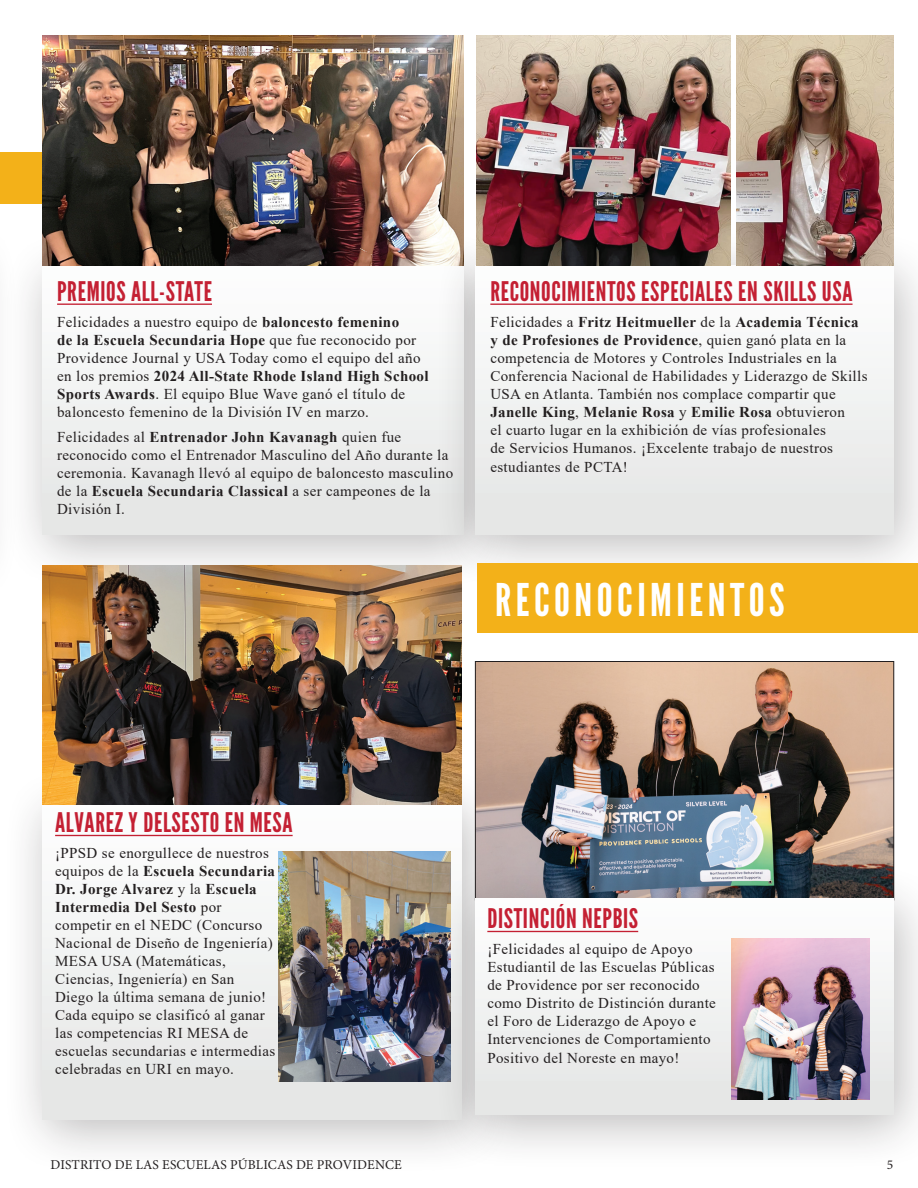
<style>
.page{position:relative;width:918px;height:1188px;background:#fff}
.page>*{position:absolute;margin:0;border:0;box-sizing:border-box;transform-origin:0 0}
.t1{font:45px "League Gothic";letter-spacing:.1em;color:#fff}
.t2{font:27px "League Gothic";letter-spacing:.025em;color:#c42033}
.t3{font:15px/18px "Times New Roman";letter-spacing:.025em;color:#231f20}
.t4{font:13.5px "Minion Pro";letter-spacing:.01em;color:#231f20}
.s1{font-weight:700}
</style>
<div class="page">
<div style="left:0;top:152px;width:394px;height:52px;background:#f3b119"></div>
<div style="left:2px;top:229px;width:513px;height:362px;background:#231f20;opacity:.3"></div>
<div style="left:43px;top:265px;width:420px;height:270px;background:#f1f3f2"></div>
<hr style="left:57px;top:304px;width:155px;height:1px;background:#c42033">
<img style="left:43px;top:35px;width:420px;height:230px">
<div style="left:434px;top:229px;width:484px;height:362px;background:#231f20;opacity:.3"></div>
<div style="left:475px;top:265px;width:419px;height:270px;background:#f0f2f2"></div>
<hr style="left:490px;top:304px;width:363px;height:1px;background:#c42033">
<img style="left:476px;top:35px;width:254px;height:230px">
<div style="left:2px;top:766px;width:512px;height:410px;background:#231f20;opacity:.3"></div>
<div style="left:43px;top:802px;width:419px;height:317px;background:#f1f3f2"></div>
<hr style="left:55px;top:835px;width:238px;height:1px;background:#c42033">
<img style="left:278px;top:851px;width:172px;height:230px">
<img style="left:43px;top:565px;width:419px;height:239px">
<img style="left:736px;top:35px;width:158px;height:230px">
<img style="left:477px;top:663px;width:415px;height:199px">
<div style="left:434px;top:862px;width:484px;height:309px;background:#231f20;opacity:.3"></div>
<div style="left:475px;top:898px;width:419px;height:217px;background:#f1f3f2"></div>
<hr style="left:487px;top:931px;width:151px;height:1px;background:#c42033">
<img style="left:732px;top:938px;width:137px;height:161px">
<div style="left:477px;top:563px;width:441px;height:70px;background:#f3b119"></div>
<h2 class="t2" style="left:57px;top:275px;width:156px">PREMIOS ALL-STATE</h2>
<p class="t3" style="left:57px;top:312px;width:373px">Felicidades a nuestro equipo de <span class="s1">baloncesto femenino<br>de la Escuela Secundaria Hope</span> que fue reconocido por Providence Journal y USA Today como el equipo del año en los premios <span class="s1">2024 All-State Rhode Island High School Sports Awards</span>. El equipo Blue Wave ganó el título de baloncesto femenino de la División IV en marzo.</p>
<p class="t3" style="left:57px;top:428px;width:398px">Felicidades al <span class="s1">Entrenador John Kavanagh</span> quien fue reconocido como el Entrenador Masculino del Año durante la ceremonia. Kavanagh llevó al equipo de baloncesto masculino de la <span class="s1">Escuela Secundaria Classical</span> a ser campeones de la División I.</p>
<h2 class="t2" style="left:490px;top:275px;width:364px">RECONOCIMIENTOS ESPECIALES EN SKILLS USA</h2>
<p class="t3" style="left:490px;top:312px;width:379px">Felicidades a <span class="s1">Fritz Heitmueller</span> de la <span class="s1">Academia Técnica y de Profesiones de Providence</span>, quien ganó plata en la competencia de Motores y Controles Industriales en la Conferencia Nacional de Habilidades y Liderazgo de Skills USA en Atlanta. También nos complace compartir que <span class="s1">Janelle King</span>, <span class="s1">Melanie Rosa</span> y <span class="s1">Emilie Rosa</span> obtuvieron<br>el cuarto lugar en la exhibición de vías profesionales<br>de Servicios Humanos. ¡Excelente trabajo de nuestros</p>
<p class="t3" style="left:490px;top:458px;width:139px">estudiantes de PCTA!</p>
<h1 class="t1" style="left:495px;top:573px;width:291px">RECONOCIMIENTOS</h1>
<h2 class="t2" style="left:55px;top:807px;width:239px">ALVAREZ Y DELSESTO EN MESA</h2>
<p class="t3" style="left:55px;top:843px;width:222px">¡PPSD se enorgullece de nuestros equipos de la <span class="s1">Escuela Secundaria<br>Dr. Jorge Alvarez</span> y la <span class="s1">Escuela<br>Intermedia Del Sesto</span> por competir en el NEDC (Concurso<br>Nacional de Diseño de Ingeniería)<br>MESA USA (Matemáticas,<br>Ciencias, Ingeniería) en San<br>Diego la última semana de junio!<br>Cada equipo se clasificó al ganar las competencias RI MESA de escuelas secundarias e intermedias celebradas en URI en mayo.</p>
<h2 class="t2" style="left:487px;top:903px;width:152px">DISTINCIÓN NEPBIS</h2>
<p class="t3" style="left:487px;top:939px;width:230px">¡Felicidades al equipo de Apoyo Estudiantil de las Escuelas Públicas de Providence por ser reconocido como Distrito de Distinción durante el Foro de Liderazgo de Apoyo e Intervenciones de Comportamiento</p>
<p class="t3" style="left:487px;top:1049px;width:194px">Positivo del Noreste en mayo!</p>
<p class="t4" style="left:50px;top:1155px;width:353px">DISTRITO DE LAS ESCUELAS PÚBLICAS DE PROVIDENCE</p>
<p class="t4" style="left:887px;top:1155px;width:8px">5</p>
</div>
